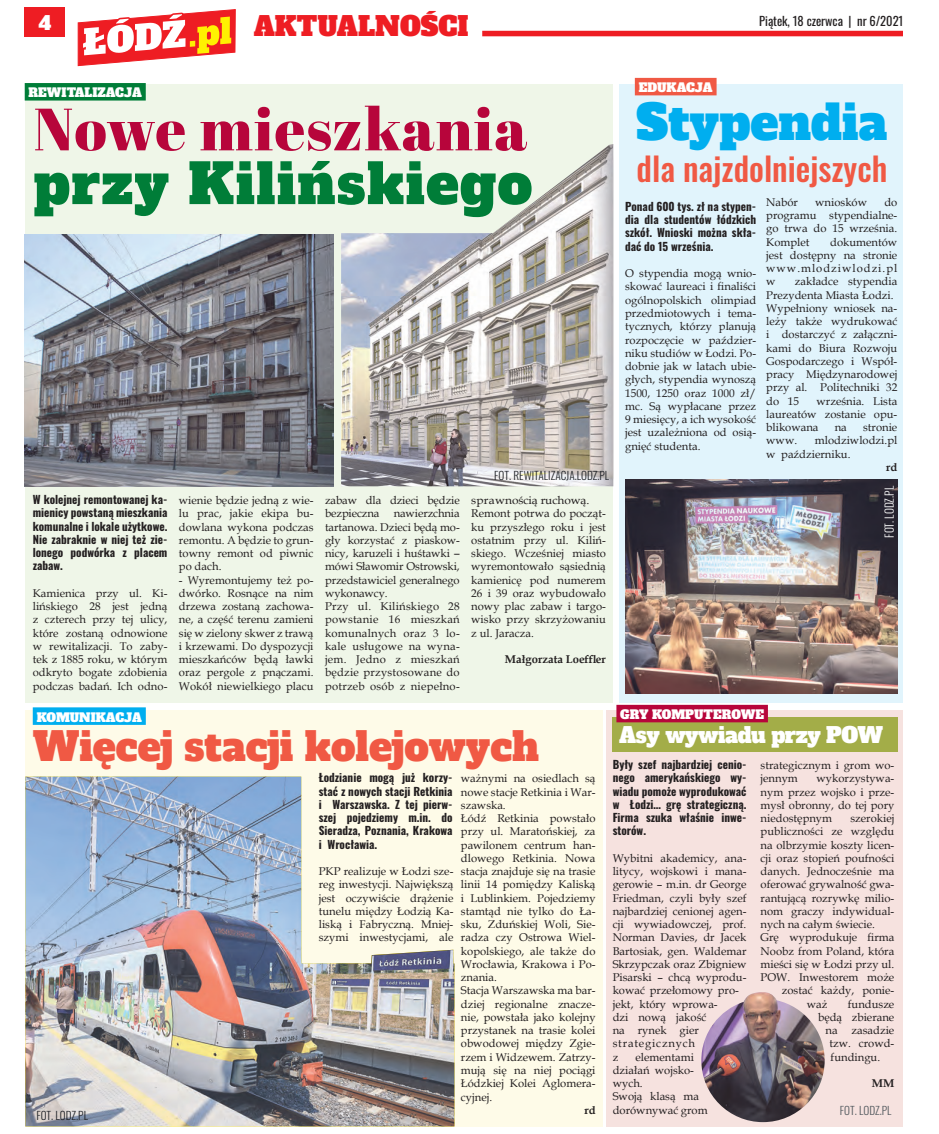
<style>
.page{position:relative;width:939px;height:1134px;background:#fff}
.page>*{position:absolute;margin:0;border:0;box-sizing:border-box;transform-origin:0 0}
.t1{font:59.5px "Abril Fatface";letter-spacing:.02em;color:#b7053b}
.t2{font:55.12px "Alfa Slab One";letter-spacing:.025em;color:#007d38}
.t3{font:47.12px "Alfa Slab One";color:#00aeef}
.t4{font:38.75px "Alfa Slab One";color:#f05944}
.t5{font:500 32.62px "Oswald";color:#f05944}
.t6{font:26.25px "Alfa Slab One";color:#ee1d23}
.t7{font:21.25px "Alfa Slab One";letter-spacing:-.02em;color:#fff}
.t8{font:18.75px "Alfa Slab One";color:#fff}
.t9{font:12.5px "Oswald";letter-spacing:-.005em;color:#231f20}
.t10{font:12.12px "Alfa Slab One";color:#fff}
.t11{font:11.25px/13.2px "Book Antiqua";color:#231f20;text-align:justify}
.t12{font:700 11.25px/13.2px "Oswald";color:#231f20;text-align:justify}
.t13{font:11.25px/13.2px "Book Antiqua";color:#231f20;scale:1.06 1}
.t14{font:300 11.25px "Oswald";color:#1f2227}
.t15{font:700 11.25px "Book Antiqua";color:#231f20}
.t16{font:300 11.25px "Oswald";color:#52595e}
.t17{font:300 11.25px "Oswald";color:#fff}
.s1{font-family:"Oswald"}
</style>
<div class="page">
<div style="left:482px;top:31px;width:422px;height:5px;background:#ee1d23"></div>
<div style="left:25px;top:7px;width:40px;height:30px;background:#ee1d23"></div>
<svg style="left:77px;top:9px;width:159px;height:58px"></svg>
<div style="left:25px;top:710px;width:577px;height:417px;background:#fefbe8"></div>
<div style="left:25px;top:84px;width:588px;height:619px;background:#eff6e8"></div>
<img style="left:25px;top:776px;width:429px;height:350px">
<img style="left:25px;top:234px;width:309px;height:252px">
<img style="left:341px;top:144px;width:272px;height:342px">
<div style="left:619px;top:84px;width:285px;height:619px;background:#e1f4fc"></div>
<div style="left:606px;top:710px;width:298px;height:417px;background:#f6e2df"></div>
<div style="left:613px;top:717px;width:285px;height:35px;background:#a3ad48"></div>
<img style="left:701px;top:992px;width:124px;height:130px">
<div style="left:25px;top:83px;width:121px;height:18px;background:#007d38"></div>
<div style="left:33px;top:707px;width:113px;height:18px;background:#00aeef"></div>
<div style="left:616px;top:705px;width:152px;height:17px;background:#b7053b"></div>
<div style="left:635px;top:78px;width:82px;height:17px;background:#f05944"></div>
<img style="left:625px;top:480px;width:272px;height:213px">
<h3 class="t8" style="left:38px;top:7px;width:15px">4</h3>
<h3 class="t6" style="left:254px;top:4px;width:216px">AKTUALNOŚCI</h3>
<p class="t9" style="left:759px;top:10px;width:146px">Piątek, 18 czerwca | nr 6/2021</p>
<p class="t10" style="left:29px;top:82px;width:115px">REWITALIZACJA</p>
<h1 class="t1" style="left:34px;top:87px;width:495px">Nowe mieszkania</h1>
<h2 class="t2" style="left:34px;top:136px;width:500px">przy Kilińskiego</h2>
<p class="t12" style="left:33px;top:494px;width:136px">W kolejnej remontowanej ka&shy;mienicy powstaną mieszkania komunalne i lokale użytkowe.<br>Nie zabraknie w niej też zie&shy;lonego podwórka z placem zabaw.</p>
<p class="t11" style="left:33px;top:586px;width:136px">Kamienica przy ul. Ki&shy;lińskiego 28 jest jedną z czterech przy tej ulicy, które zostaną odnowione w rewitalizacji. To zaby&shy;tek z 1885 roku, w którym odkryto bogate zdobienia podczas badań. Ich odno-</p>
<p class="t10" style="left:37px;top:706px;width:107px">KOMUNIKACJA</p>
<p class="t11" style="left:179px;top:493px;width:136px">wienie będzie jedną z wie&shy;lu prac, jakie ekipa bu&shy;dowlana wykona podczas remontu. A będzie to grun&shy;towny remont od piwnic po dach.</p>
<p class="t11" style="left:179px;top:573px;width:136px">- Wyremontujemy też po&shy;dwórko. Rosnące na nim drzewa zostaną zachowa&shy;ne, a część terenu zamieni się w zielony skwer z trawą i krzewami. Do dyspozycji mieszkańców będą ławki oraz pergole z pnączami.<br>Wokół niewielkiego placu</p>
<p class="t11" style="left:325px;top:493px;width:136px">zabaw dla dzieci będzie bezpieczna</p>
<p class="t11" style="left:325px;top:507px;width:136px;text-align:left;text-indent:69px">nawierzchnia tartanowa. Dzieci będą mo&shy;gły korzystać z piaskow&shy;nicy, karuzeli i huśtawki <span class="s1">– </span>mówi Sławomir Ostrowski, przedstawiciel generalnego wykonawcy.<br>Przy ul. Kilińskiego 28 powstanie 16 mieszkań komunalnych oraz 3 lo&shy;kale usługowe na wyna&shy;jem. Jedno z mieszkań będzie przystosowane do potrzeb osób z niepełno-</p>
<p class="t14" style="left:494px;top:465px;width:116px">FOT. REWITALIZACJA.LODZ.PL</p>
<p class="t13" style="left:471px;top:493px;width:129px">sprawnością ruchową.<br>Remont potrwa do począt&shy;ku przyszłego roku i jest ostatnim przy ul. Kiliń&shy;skiego. Wcześniej miasto wyremontowało sąsiednią kamienicę pod numerem<br>26 i 39 oraz wybudowało nowy plac zabaw i targo&shy;wisko przy skrzyżowaniu z ul. Jaracza.</p>
<p class="t15" style="left:505px;top:652px;width:102px">Małgorzata Loeffler</p>
<p class="t10" style="left:639px;top:77px;width:75px">EDUKACJA</p>
<h3 class="t3" style="left:637px;top:82px;width:252px">Stypendia</h3>
<h3 class="t5" style="left:637px;top:152px;width:252px">dla najzdolniejszych</h3>
<p class="t12" style="left:625px;top:200px;width:133px">Ponad 600 tys. zł na stypen&shy;dia dla studentów łódzkich szkół. Wnioski można skła&shy;dać do 15 września.</p>
<p class="t11" style="left:625px;top:267px;width:133px">O stypendia mogą wnio&shy;skować laureaci i finaliści ogólnopolskich olimpiad przedmiotowych i tema&shy;tycznych, którzy planują rozpoczęcie w paździer&shy;niku studiów w Łodzi. Po&shy;dobnie jak w latach ubie&shy;głych, stypendia wynoszą 1500, 1250 oraz 1000 zł/ mc. Są wypłacane przez 9 miesięcy, a ich wysokość jest uzależniona od osią&shy;gnięć studenta.</p>
<p class="t11" style="left:766px;top:195px;width:133px;text-indent:118px">do programu stypendialne&shy;go trwa do 15 września.<br>Komplet</p>
<p class="t11" style="left:766px;top:195px;width:33px">Nabór</p>
<p class="t11" style="left:815px;top:195px;width:53px">wniosków</p>
<p class="t11" style="left:766px;top:235px;width:133px;text-indent:64px">dokumentów jest dostępny na stronie www.mlodziwlodzi.pl w</p>
<p class="t11" style="left:766px;top:275px;width:133px;text-align:left;text-indent:29px">zakładce stypendia<br>Prezydenta Miasta Łodzi.<br>Wypełniony wniosek na&shy;leży także wydrukować i dostarczyć z załączni&shy;kami do Biura Rozwoju<br>Gospodarczego i Współ&shy;pracy Międzynarodowej przy al. Politechniki 32 do 15</p>
<p class="t11" style="left:766px;top:394px;width:133px;text-indent:50px">września. Lista laureatów zostanie opu&shy;blikowana</p>
<p class="t11" style="left:835px;top:420px;width:14px">na</p>
<p class="t11" style="left:863px;top:420px;width:36px">stronie</p>
<p class="t11" style="left:766px;top:434px;width:133px;text-indent:49px">mlodziwlodzi.pl w październiku.</p>
<p class="t15" style="left:886px;top:459px;width:13px">rd</p>
<p class="t17" style="left:879px;top:538px;width:53px;rotate:-90deg">FOT. LODZ.PL</p>
<p class="t11" style="left:766px;top:434px;width:32px">www.</p>
<p class="t10" style="left:620px;top:704px;width:145px">GRY KOMPUTEROWE</p>
<h3 class="t4" style="left:33px;top:713px;width:508px">Więcej stacji kolejowych</h3>
<p class="t14" style="left:36px;top:1106px;width:53px">FOT. LODZ.PL</p>
<p class="t12" style="left:319px;top:772px;width:135px">Łodzianie mogą już korzy&shy;stać z nowych stacji Retkinia i Warszawska. Z tej pierw&shy;szej pojedziemy m.in. do Sieradza, Poznania, Krakowa i Wrocławia.</p>
<p class="t11" style="left:319px;top:864px;width:136px">PKP realizuje w Łodzi sze&shy;reg inwestycji. Największą jest oczywiście drążenie tunelu między Łodzią Ka&shy;liską i Fabryczną. Mniej&shy;szymi inwestycjami, ale</p>
<p class="t11" style="left:461px;top:772px;width:136px;text-align:left">ważnymi na osiedlach są nowe stacje Retkinia i War&shy;szawska.<br>Łódź Retkinia powstało przy ul. Maratońskiej, za pawilonem centrum han&shy;dlowego Retkinia. Nowa stacja znajduje się na trasie linii 14 pomiędzy Kaliską i Lublinkiem. Pojedziemy stamtąd nie tylko do Ła&shy;sku, Zduńskiej Woli, Sie&shy;radza czy Ostrowa Wiel&shy;kopolskiego, ale także do<br>Wrocławia, Krakowa i Po&shy;znania.<br>Stacja Warszawska ma bar&shy;dziej regionalne znacze&shy;nie, powstała jako kolejny przystanek na trasie kolei obwodowej między Zgie&shy;rzem i Widzewem. Zatrzy&shy;mują się na niej pociągi<br>Łódzkiej Kolei Aglomera&shy;cyjnej.</p>
<p class="t15" style="left:584px;top:1102px;width:13px">rd</p>
<h3 class="t7" style="left:619px;top:717px;width:266px">Asy wywiadu przy POW</h3>
<p class="t12" style="left:613px;top:759px;width:135px">Były szef najbardziej cenio&shy;nego amerykańskiego wy&shy;wiadu pomoże wyprodukować w Łodzi… grę strategiczną.<br>Firma szuka właśnie inwe&shy;storów.</p>
<p class="t11" style="left:613px;top:851px;width:135px;text-align:left">Wybitni akademicy, ana&shy;litycy, wojskowi i mana&shy;gerowie – m.in. dr George<br>Friedman, czyli były szef najbardziej cenionej agen&shy;cji wywiadowczej, prof.<br>Norman Davies, dr Jacek<br>Bartosiak, gen. Waldemar<br>Skrzypczak oraz Zbigniew<br>Pisarski – chcą wyprodu&shy;kować przełomowy pro&shy;jekt, który wprowa-<br>dzi nową jakość<br>na rynek gier strategicznych<br>z</p>
<p class="t11" style="left:613px;top:1050px;width:97px;text-align:left;text-indent:23px">elementami działań wojsko&shy;wych.<br>Swoją klasą ma dorównywać grom</p>
<p class="t11" style="left:761px;top:758px;width:135px">strategicznym i grom wo&shy;jennym</p>
<p class="t11" style="left:761px;top:772px;width:135px;text-indent:56px">wykorzystywa&shy;nym przez wojsko i prze&shy;mysł obronny, do tej pory niedostępnym</p>
<p class="t11" style="left:850px;top:811px;width:45px">szerokiej</p>
<p class="t11" style="left:761px;top:825px;width:135px">publiczności ze względu</p>
<p class="t11" style="left:761px;top:838px;width:135px">na olbrzymie koszty licen-</p>
<p class="t11" style="left:761px;top:851px;width:135px">cji oraz stopień poufności</p>
<p class="t11" style="left:761px;top:864px;width:135px">danych. Jednocześnie ma</p>
<p class="t11" style="left:761px;top:878px;width:135px">oferować grywalność gwa-</p>
<p class="t11" style="left:761px;top:891px;width:135px">rantującą rozrywkę milio-</p>
<p class="t11" style="left:761px;top:904px;width:135px">nom graczy indywidual-</p>
<p class="t11" style="left:761px;top:917px;width:116px">nych na całym świecie.</p>
<p class="t11" style="left:761px;top:931px;width:135px">Grę wyprodukuje firma</p>
<p class="t11" style="left:761px;top:944px;width:135px">Noobz from Poland, która</p>
<p class="t11" style="left:761px;top:957px;width:135px">mieści się w Łodzi przy ul.</p>
<p class="t11" style="left:761px;top:970px;width:135px">POW. Inwestorem może</p>
<p class="t11" style="left:782px;top:984px;width:114px">zostać każdy, ponie-</p>
<p class="t11" style="left:807px;top:997px;width:22px">waż</p>
<p class="t11" style="left:848px;top:997px;width:48px">fundusze</p>
<p class="t11" style="left:818px;top:1010px;width:78px">będą zbierane</p>
<p class="t11" style="left:826px;top:1023px;width:70px">na zasadzie</p>
<p class="t11" style="left:829px;top:1037px;width:67px">tzw. crowd-</p>
<p class="t11" style="left:831px;top:1050px;width:51px">fundingu.</p>
<p class="t15" style="left:872px;top:1076px;width:24px">MM</p>
<p class="t16" style="left:840px;top:1101px;width:53px">FOT. LODZ.PL</p>
</div>
